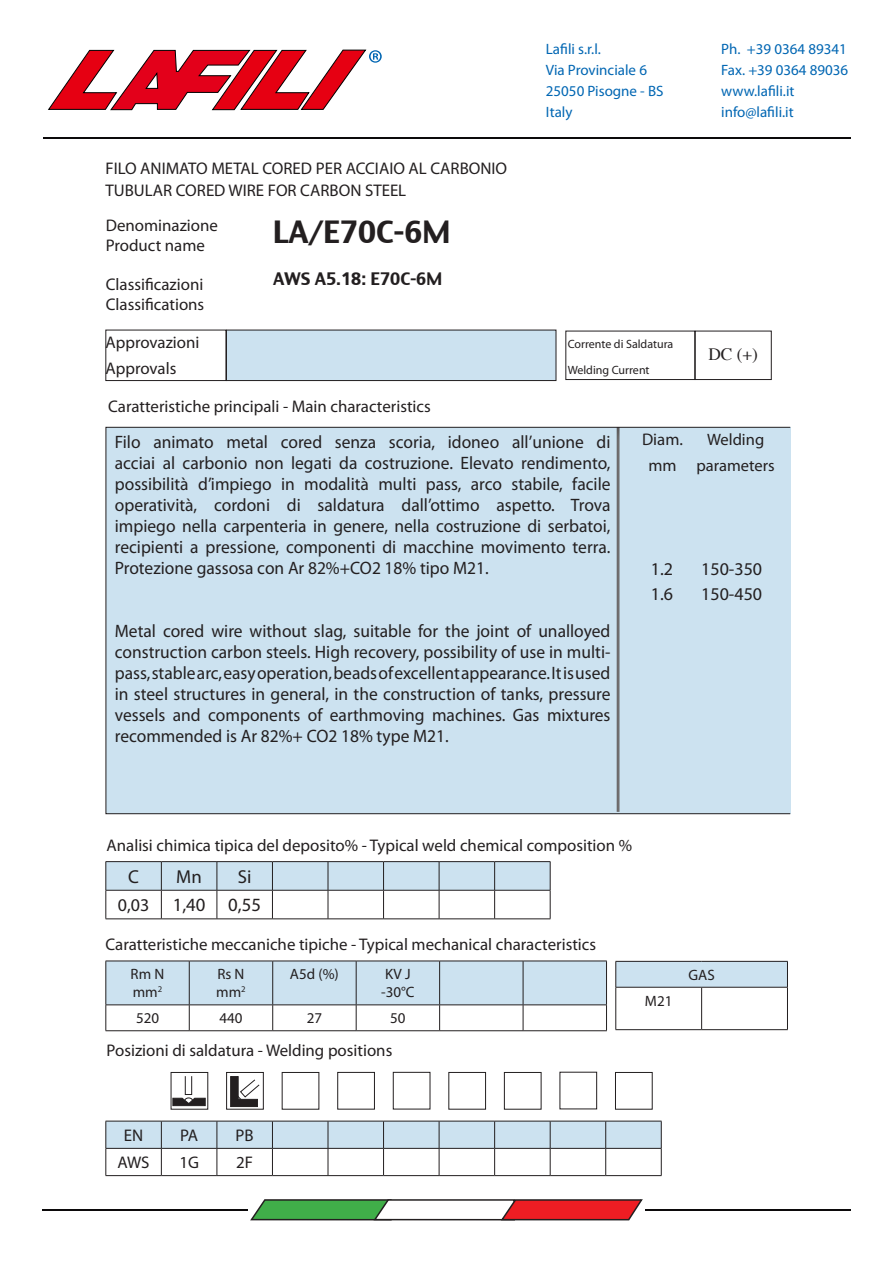
<style>
.page{position:relative;width:893px;height:1263px;background:#fff}
.page>*{position:absolute;margin:0;border:0;box-sizing:border-box;transform-origin:0 0}
.t1{font:30px "Charcoal CY";color:#231f20}
.t2{font:18.75px "Myriad Pro";color:#231f20}
.t3{font:18px/21px "Myriad Pro";color:#231f20;text-align:justify}
.t4{font:17.25px "Times";color:#231f20}
.t5{font:16.8px "Myriad Pro";color:#231f20}
.t6{font:16.8px "Charcoal CY";color:#231f20}
.t7{font:16.5px "Myriad Pro";color:#231f20}
.t8{font:15px/21px "Myriad Pro";color:#0166b3}
.t9{font:15px/18px "Myriad Pro";color:#231f20}
.t10{font:12px "Myriad Pro";color:#231f20}
</style>
<div class="page">
<svg style="left:48px;top:49px;width:334px;height:62px"></svg>
<div style="left:40px;top:136px;width:810px;height:5px;background:#231f20;opacity:.75"></div>
<svg style="left:250px;top:1199px;width:393px;height:22px"></svg>
<div style="left:643px;top:1208px;width:209px;height:5px;background:#231f20;opacity:.75"></div>
<div style="left:40px;top:1208px;width:209px;height:5px;background:#231f20;opacity:.75"></div>
<hr style="left:106px;top:861px;width:55px;height:1px;background:#231f20">
<hr style="left:161px;top:861px;width:56px;height:1px;background:#231f20">
<hr style="left:217px;top:861px;width:55px;height:1px;background:#231f20">
<hr style="left:272px;top:861px;width:56px;height:1px;background:#231f20">
<hr style="left:328px;top:861px;width:56px;height:1px;background:#231f20">
<hr style="left:384px;top:861px;width:55px;height:1px;background:#231f20">
<hr style="left:439px;top:861px;width:56px;height:1px;background:#231f20">
<hr style="left:495px;top:861px;width:55px;height:1px;background:#231f20">
<svg style="left:106px;top:862px;width:445px;height:56px"></svg>
<hr style="left:106px;top:918px;width:55px;height:1px;background:#231f20">
<hr style="left:161px;top:918px;width:56px;height:1px;background:#231f20">
<hr style="left:328px;top:918px;width:56px;height:1px;background:#231f20">
<hr style="left:384px;top:918px;width:55px;height:1px;background:#231f20">
<hr style="left:439px;top:918px;width:56px;height:1px;background:#231f20">
<hr style="left:217px;top:918px;width:55px;height:1px;background:#231f20">
<hr style="left:272px;top:918px;width:56px;height:1px;background:#231f20">
<hr style="left:495px;top:918px;width:55px;height:1px;background:#231f20">
<div style="left:106px;top:427px;width:684px;height:387px;background:#cce2f0"></div>
<div style="left:614px;top:427px;width:6px;height:386px;background:#231f20;opacity:.75"></div>
<div style="left:226px;top:330px;width:330px;height:51px;background:#cce2f0"></div>
<div style="left:226px;top:330px;width:330px;height:51px;border:1px solid #231f20"></div>
<div style="left:106px;top:330px;width:120px;height:51px;border:1px solid #231f20"></div>
<div style="left:566px;top:331px;width:129px;height:49px;border:1px solid #231f20"></div>
<div style="left:695px;top:331px;width:76px;height:49px;border:1px solid #231f20"></div>
<svg style="left:106px;top:961px;width:501px;height:69px"></svg>
<hr style="left:106px;top:1030px;width:83px;height:1px;background:#231f20">
<hr style="left:189px;top:1030px;width:84px;height:1px;background:#231f20">
<hr style="left:273px;top:1030px;width:83px;height:1px;background:#231f20">
<hr style="left:356px;top:1030px;width:84px;height:1px;background:#231f20">
<hr style="left:440px;top:1030px;width:83px;height:1px;background:#231f20">
<hr style="left:523px;top:1030px;width:84px;height:1px;background:#231f20">
<svg style="left:106px;top:1121px;width:556px;height:54px"></svg>
<hr style="left:106px;top:1175px;width:55px;height:1px;background:#231f20">
<hr style="left:161px;top:1175px;width:56px;height:1px;background:#231f20">
<hr style="left:217px;top:1175px;width:55px;height:1px;background:#231f20">
<hr style="left:272px;top:1175px;width:56px;height:1px;background:#231f20">
<hr style="left:328px;top:1175px;width:56px;height:1px;background:#231f20">
<hr style="left:384px;top:1175px;width:55px;height:1px;background:#231f20">
<hr style="left:439px;top:1175px;width:56px;height:1px;background:#231f20">
<hr style="left:495px;top:1175px;width:55px;height:1px;background:#231f20">
<hr style="left:550px;top:1175px;width:56px;height:1px;background:#231f20">
<hr style="left:606px;top:1175px;width:56px;height:1px;background:#231f20">
<div style="left:393px;top:1072px;width:37px;height:37px;border:1px solid #231f20"></div>
<div style="left:185px;top:1076px;width:7px;height:19px;border:1px solid #231f20"></div>
<svg style="left:172px;top:1098px;width:34px;height:8px"></svg>
<div style="left:184px;top:1097px;width:9px;height:7px;border:1px solid #231f20;border-radius:50%"></div>
<div style="left:226px;top:1072px;width:38px;height:37px;border:1px solid #231f20"></div>
<svg style="left:230px;top:1076px;width:30px;height:31px"></svg>
<div style="left:337px;top:1072px;width:38px;height:37px;border:1px solid #231f20"></div>
<div style="left:449px;top:1072px;width:37px;height:37px;border:1px solid #231f20"></div>
<div style="left:504px;top:1072px;width:37px;height:37px;border:1px solid #231f20"></div>
<div style="left:615px;top:1072px;width:37px;height:37px;border:1px solid #231f20"></div>
<div style="left:616px;top:961px;width:171px;height:26px;background:#cce2f0"></div>
<hr style="left:615px;top:961px;width:87px;height:1px;background:#231f20">
<svg style="left:615px;top:962px;width:1px;height:25px"></svg>
<hr style="left:702px;top:961px;width:86px;height:1px;background:#231f20">
<svg style="left:787px;top:962px;width:1px;height:25px"></svg>
<hr style="left:615px;top:987px;width:87px;height:1px;background:#231f20">
<hr style="left:615px;top:987px;width:1px;height:42px;background:#231f20">
<hr style="left:702px;top:987px;width:86px;height:1px;background:#231f20">
<hr style="left:701px;top:987px;width:1px;height:42px;background:#231f20">
<hr style="left:787px;top:987px;width:1px;height:42px;background:#231f20">
<hr style="left:615px;top:1029px;width:87px;height:1px;background:#231f20">
<hr style="left:702px;top:1029px;width:86px;height:1px;background:#231f20">
<p class="t5" style="left:106px;top:158px;width:403px">FILO ANIMATO METAL CORED PER ACCIAIO AL CARBONIO</p>
<p class="t5" style="left:106px;top:180px;width:302px">TUBULAR CORED WIRE FOR CARBON STEEL</p>
<p class="t5" style="left:106px;top:215px;width:114px">Denominazione</p>
<p class="t5" style="left:106px;top:235px;width:101px">Product name</p>
<p class="t5" style="left:106px;top:274px;width:99px">Classificazioni</p>
<p class="t5" style="left:106px;top:294px;width:100px">Classifications</p>
<p class="t5" style="left:106px;top:332px;width:95px">Approvazioni</p>
<p class="t5" style="left:106px;top:358px;width:72px">Approvals</p>
<p class="t1" style="left:273px;top:213px;width:179px">LA/E70C-6M</p>
<p class="t6" style="left:273px;top:268px;width:170px">AWS A5.18: E70C-6M</p>
<p class="t5" style="left:108px;top:396px;width:324px">Caratteristiche principali - Main characteristics</p>
<p class="t8" style="left:546px;top:38px;width:119px">Lafili s.r.l.<br>Via Provinciale 6<br>25050 Pisogne - BS<br>Italy</p>
<p class="t8" style="left:721px;top:38px;width:129px">Ph. +39 0364 89341<br>Fax. +39 0364 89036 www.lafili.it info@lafili.it</p>
<p class="t10" style="left:568px;top:337px;width:107px">Corrente di Saldatura</p>
<p class="t10" style="left:568px;top:363px;width:83px">Welding Current</p>
<p class="t4" style="left:708px;top:338px;width:51px">DC (+)</p>
<p class="t3" style="left:115px;top:431px;width:497px">Filo animato metal cored senza scoria, idoneo all’unione di acciai al carbonio non legati da costruzione. Elevato rendimento, possibilità d’impiego in modalità multi pass, arco stabile, facile operatività, cordoni di saldatura dall’ottimo aspetto. Trova impiego nella carpenteria in genere, nella costruzione di serbatoi, recipienti a pressione, componenti di macchine movimento terra.<br>Protezione gassosa con Ar 82%+CO2 18% tipo M21.</p>
<p class="t3" style="left:115px;top:620px;width:497px">Metal cored wire without slag, suitable for the joint of unalloyed construction carbon steels. High recovery, possibility of use in multi&shy;pass, stable arc, easy operation, beads of excellent appearance. It is used in steel structures in general, in the construction of tanks, pressure vessels and components of earthmoving machines. Gas mixtures recommended is Ar 82%+ CO2 18% type M21.</p>
<p class="t5" style="left:642px;top:429px;width:42px">Diam.</p>
<p class="t5" style="left:648px;top:455px;width:30px">mm</p>
<p class="t7" style="left:707px;top:429px;width:59px">Welding</p>
<p class="t7" style="left:696px;top:455px;width:80px">parameters</p>
<p class="t3" style="left:651px;top:558px;width:24px">1.2</p>
<p class="t3" style="left:701px;top:558px;width:62px">150-350</p>
<p class="t3" style="left:651px;top:583px;width:24px">1.6</p>
<p class="t3" style="left:701px;top:583px;width:62px">150-450</p>
<p class="t5" style="left:107px;top:835px;width:527px">Analisi chimica tipica del deposito% - Typical weld chemical composition %</p>
<p class="t2" style="left:128px;top:865px;width:12px">C</p>
<p class="t2" style="left:176px;top:865px;width:27px">Mn</p>
<p class="t2" style="left:238px;top:865px;width:15px">Si</p>
<p class="t3" style="left:118px;top:894px;width:33px">0,03</p>
<p class="t2" style="left:173px;top:893px;width:34px">1,40</p>
<p class="t2" style="left:228px;top:893px;width:34px">0,55</p>
<p class="t5" style="left:106px;top:934px;width:492px">Caratteristiche meccaniche tipiche - Typical mechanical characteristics</p>
<p class="t9" style="left:131px;top:965px;width:35px">Rm N mm<sup>2</sup></p>
<p class="t9" style="left:217px;top:965px;width:29px">Rs N</p>
<p class="t9" style="left:290px;top:965px;width:50px">A5d (%)</p>
<p class="t9" style="left:385px;top:965px;width:27px">KV J</p>
<p class="t9" style="left:381px;top:983px;width:35px">-30°C</p>
<p class="t9" style="left:216px;top:983px;width:31px">mm<sup>2</sup></p>
<p class="t9" style="left:136px;top:1009px;width:25px">520</p>
<p class="t9" style="left:219px;top:1009px;width:25px">440</p>
<p class="t9" style="left:307px;top:1009px;width:17px">27</p>
<p class="t9" style="left:390px;top:1009px;width:17px">50</p>
<p class="t5" style="left:107px;top:1040px;width:287px">Posizioni di saldatura - Welding positions</p>
<p class="t9" style="left:645px;top:991px;width:29px">M21</p>
<p class="t9" style="left:688px;top:965px;width:28px">GAS</p>
<p class="t5" style="left:124px;top:1125px;width:21px">EN</p>
<p class="t5" style="left:180px;top:1125px;width:19px">PA</p>
<p class="t5" style="left:236px;top:1125px;width:20px">PB</p>
<p class="t5" style="left:118px;top:1152px;width:34px">AWS</p>
<p class="t5" style="left:179px;top:1152px;width:21px">1G</p>
<p class="t5" style="left:236px;top:1152px;width:18px">2F</p>
</div>
